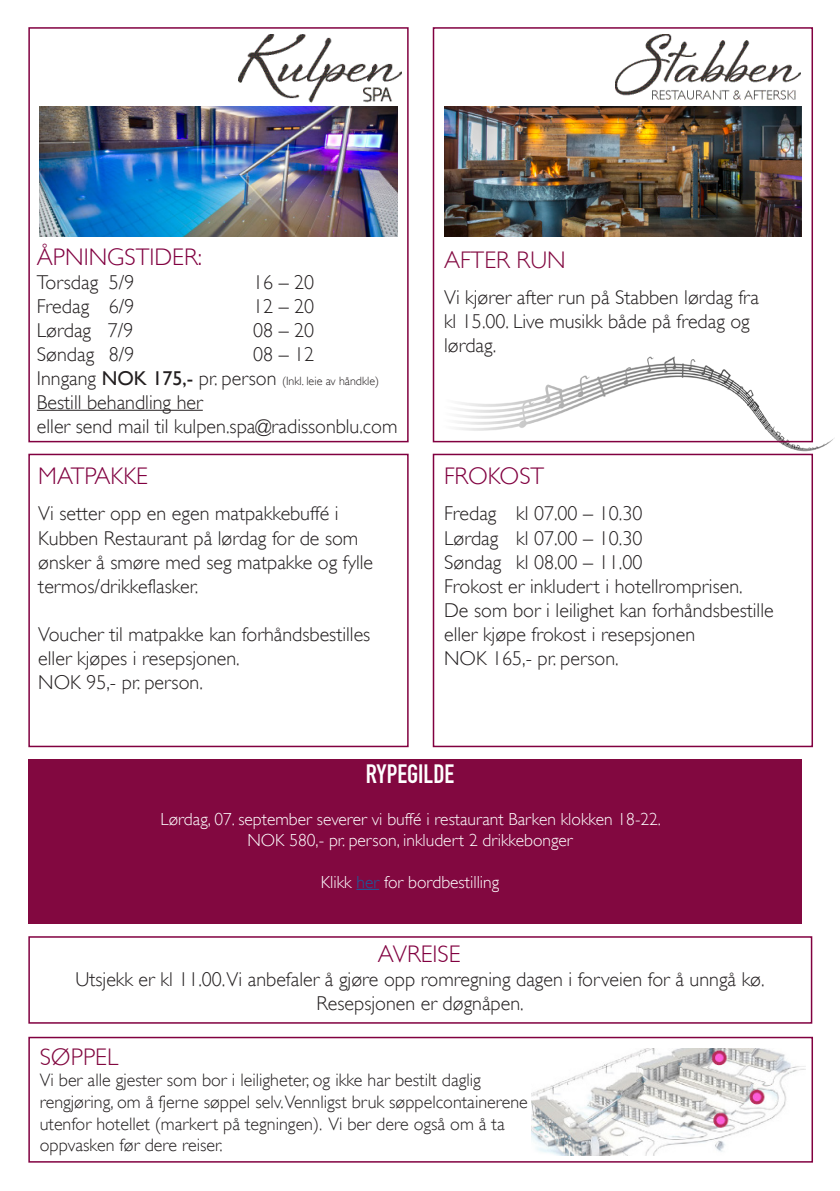
<style>
.page{position:relative;width:840px;height:1191px;background:#fff}
.page>*{position:absolute;margin:0;border:0;box-sizing:border-box;transform-origin:0 0}
.t1{font:26.2px "DIN Engschrift Std";color:#fff}
.t2{font:300 24px "Gill Sans";color:#810040}
.t3{font:300 24px "Gill Sans";color:#820840}
.t4{font:300 20px/24px "Gill Sans";color:#231f20}
.t5{font:300 18px/21.6px "Gill Sans";color:#231f20}
.t6{font:300 17.4px/21px "Gill Sans";color:#fff;text-align:center}
.t7{font:300 12px "Gill Sans";color:#231f20}
.s1{font-size:20px}
.s2{font-weight:400;font-size:20px}
.s3{color:#175d9e}
</style>
<div class="page">
<img style="left:531px;top:1048px;width:274px;height:107px">
<img style="left:432px;top:300px;width:402px;height:170px">
<div style="left:28px;top:27px;width:380px;height:415px;border:2px solid #810040"></div>
<div style="left:432px;top:27px;width:380px;height:415px;border:2px solid #810040"></div>
<img style="left:615px;top:34px;width:184px;height:66px">
<img style="left:239px;top:34px;width:162px;height:68px">
<img style="left:40px;top:106px;width:357px;height:130px">
<img style="left:444px;top:106px;width:357px;height:131px">
<div style="left:28px;top:1036px;width:784px;height:126px;border:2px solid #810040"></div>
<div style="left:28px;top:454px;width:380px;height:293px;border:2px solid #810040"></div>
<div style="left:432px;top:454px;width:380px;height:293px;border:2px solid #810040"></div>
<div style="left:28px;top:936px;width:783px;height:87px;border:2px solid #810040"></div>
<div style="left:28px;top:758px;width:773px;height:165px;background:#820840"></div>
<svg style="left:356px;top:889px;width:23px;height:1px"></svg>
<hr style="left:37px;top:410px;width:166px;height:1px;background:#231f20">
<p class="t2" style="left:37px;top:243px;width:167px">ÅPNINGSTIDER:</p>
<p class="t4" style="left:37px;top:270px;width:99px">Torsdag 5/9</p>
<p class="t4" style="left:253px;top:270px;width:63px">16 – 20</p>
<p class="t4" style="left:37px;top:294px;width:99px">Fredag 6/9</p>
<p class="t4" style="left:253px;top:294px;width:63px">12 – 20</p>
<p class="t4" style="left:37px;top:318px;width:98px">Lørdag 7/9</p>
<p class="t4" style="left:253px;top:318px;width:63px">08 – 20</p>
<p class="t4" style="left:37px;top:342px;width:99px">Søndag 8/9</p>
<p class="t4" style="left:253px;top:342px;width:63px">08 – 12</p>
<p class="t7" style="left:37px;top:374px;width:343px"><span class="s1">Inngang</span> <span class="s2">NOK 175,-</span> <span class="s1">pr. person</span> (Inkl. leie av håndkle)</p>
<p class="t4" style="left:37px;top:390px;width:362px">Bestill behandling her<br>eller send mail til kulpen.spa@radissonblu.com</p>
<p class="t2" style="left:38px;top:462px;width:111px">MATPAKKE</p>
<p class="t4" style="left:38px;top:502px;width:301px">Vi setter opp en egen matpakkebuffé i</p>
<p class="t4" style="left:38px;top:526px;width:336px">Kubben Restaurant på lørdag for de som ønsker å smøre med seg matpakke og fylle termos/drikkeflasker.</p>
<p class="t4" style="left:38px;top:622px;width:333px">Voucher til matpakke kan forhåndsbestilles eller kjøpes i resepsjonen.</p>
<p class="t4" style="left:38px;top:670px;width:166px">NOK 95,- pr. person.</p>
<p class="t3" style="left:444px;top:246px;width:123px">AFTER RUN</p>
<p class="t4" style="left:444px;top:285px;width:316px">Vi kjører after run på Stabben lørdag fra</p>
<p class="t4" style="left:444px;top:309px;width:307px">kl 15.00. Live musikk både på fredag og lørdag.</p>
<p class="t2" style="left:444px;top:462px;width:102px">FROKOST</p>
<p class="t4" style="left:444px;top:502px;width:200px">Fredag kl 07.00 – 10.30</p>
<p class="t4" style="left:444px;top:526px;width:200px">Lørdag kl 07.00 – 10.30</p>
<p class="t4" style="left:444px;top:550px;width:200px">Søndag kl 08.00 – 11.00</p>
<p class="t4" style="left:444px;top:574px;width:300px">Frokost er inkludert i hotellromprisen.</p>
<p class="t4" style="left:444px;top:598px;width:331px">De som bor i leilighet kan forhåndsbestille eller kjøpe frokost i resepsjonen</p>
<p class="t4" style="left:444px;top:646px;width:176px">NOK 165,- pr. person.</p>
<p class="t1" style="left:366px;top:759px;width:90px">RYPEGILDE</p>
<p class="t6" style="left:160px;top:809px;width:501px">Lørdag, 07. september severer vi buffé i restaurant Barken klokken 18-22.<br>NOK 580,- pr. person, inkludert 2 drikkebonger</p>
<p class="t6" style="left:321px;top:871px;width:180px">Klikk <span class="s3">her</span> for bordbestilling</p>
<p class="t2" style="left:378px;top:940px;width:84px">AVREISE</p>
<p class="t4" style="left:75px;top:967px;width:690px">Utsjekk er kl 11.00.Vi anbefaler å gjøre opp romregning dagen i forveien for å unngå kø.</p>
<p class="t4" style="left:316px;top:991px;width:209px">Resepsjonen er døgnåpen.</p>
<p class="t3" style="left:40px;top:1042px;width:80px">SØPPEL</p>
<p class="t5" style="left:40px;top:1069px;width:489px">Vi ber alle gjester som bor i leiligheter, og ikke har bestilt daglig rengjøring, om å fjerne søppel selv.Vennligst bruk søppelcontainerene utenfor hotellet (markert på tegningen). Vi ber dere også om å ta oppvasken før dere reiser.</p>
</div>
